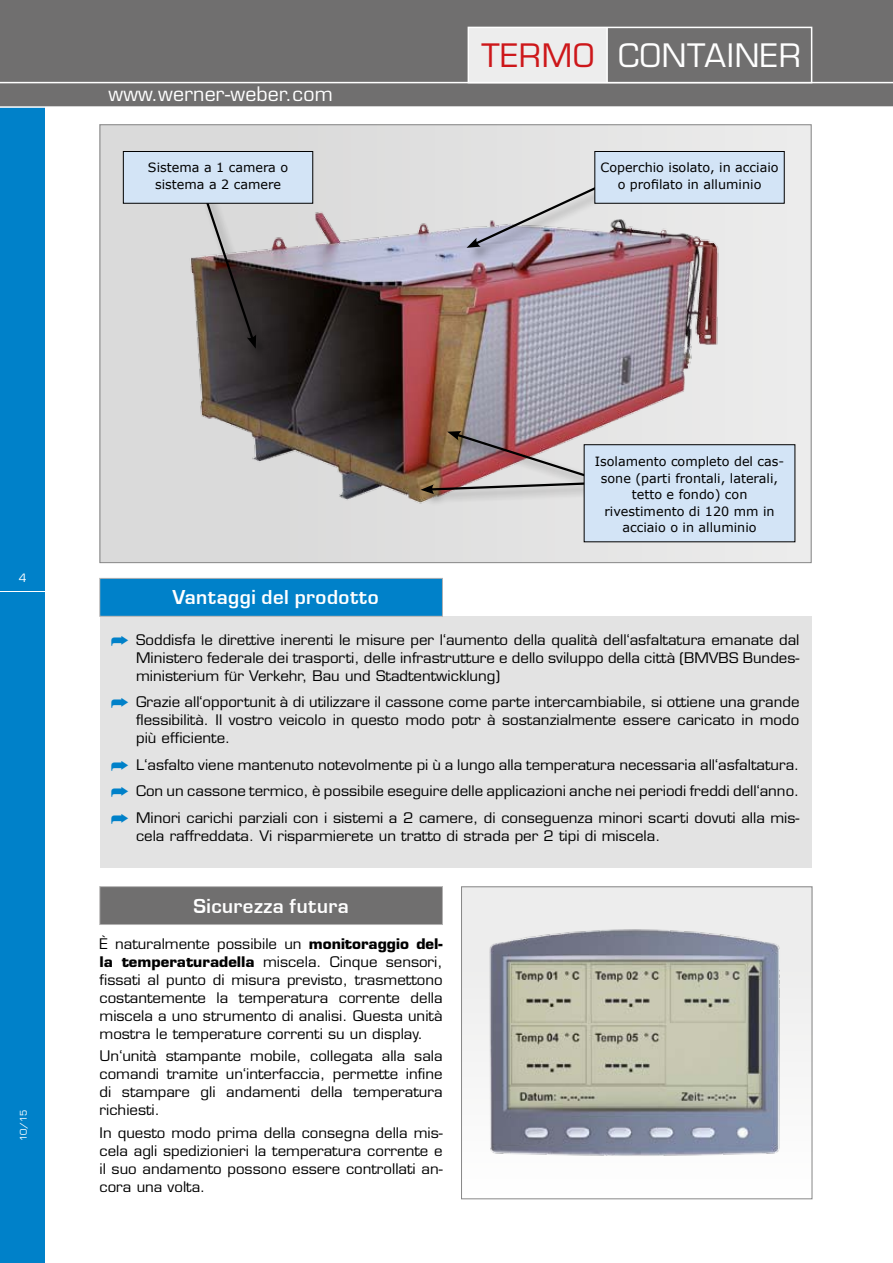
<style>
.page{position:relative;width:893px;height:1263px;background:#fff}
.page>*{position:absolute;margin:0;border:0;box-sizing:border-box;transform-origin:0 0}
.t1{font:31.5px "Eurostile LT Std";letter-spacing:.025em;color:#fff}
.t2{font:31.5px "Eurostile LT Std";color:#cd171a}
.t3{font:500 21px "Eurostile MN";letter-spacing:.025em;color:#fff}
.t4{font:19.5px "Eurostile";letter-spacing:.01em;color:#fff}
.t5{font:14.25px/18px "Eurostile";color:#000;text-align:justify;scale:1.05 1}
.t6{font:12.75px/16.5px "Verdana";color:#000;text-align:center}
.t7{font:11.25px "Eurostile";color:#fff}
.t8{font:9px "Eurostile";color:#fff}
.s1{font-weight:700}
</style>
<div class="page">
<div style="left:0;top:592px;width:45px;height:671px;background:#0081c9"></div>
<div style="left:0;top:0;width:45px;height:590px;background:#0081c9"></div>
<div style="left:0;top:0;width:893px;height:106px;background:#706f6f"></div>
<hr style="left:0;top:82px;width:893px;height:1px;background:#fff">
<hr style="left:0;top:106px;width:893px;height:2px;background:#fff">
<div style="left:469px;top:28px;width:138px;height:55px;background:#ededed"></div>
<div style="left:468px;top:27px;width:344px;height:56px;border:2px solid #fff"></div>
<hr style="left:606px;top:28px;width:2px;height:54px;background:#fff">
<div style="left:100px;top:616px;width:711px;height:252px;background:#e3e3e3"></div>
<img style="left:463px;top:888px;width:347px;height:268px">
<div style="left:461px;top:886px;width:351px;height:313px;border:1px solid #878787"></div>
<div style="left:100px;top:125px;width:711px;height:438px;background:linear-gradient(to right,#d7d7d7,#ebebeb)"></div>
<img style="left:122px;top:142px;width:685px;height:419px">
<div style="left:420px;top:480px;width:199px;height:27px;background:#000;opacity:.42"></div>
<div style="left:447px;top:429px;width:181px;height:70px;background:#000;opacity:.42"></div>
<img style="left:421px;top:431px;width:197px;height:63px">
<div style="left:584px;top:444px;width:211px;height:98px;background:#d3e4f6;border:1px solid #000"></div>
<div style="left:466px;top:177px;width:162px;height:85px;background:#000;opacity:.42"></div>
<svg style="left:466px;top:176px;width:152px;height:72px;background:#cac9ce"></svg>
<div style="left:594px;top:151px;width:191px;height:53px;background:#d3e4f6;border:1px solid #000"></div>
<div style="left:100px;top:578px;width:342px;height:38px;background:#0081c9"></div>
<div style="left:100px;top:578px;width:343px;height:38px;border:1px solid #b3b2b2"></div>
<div style="left:100px;top:887px;width:342px;height:37px;background:#706f6f"></div>
<div style="left:100px;top:886px;width:343px;height:39px;border:1px solid #b3b2b2"></div>
<div style="left:202px;top:192px;width:68px;height:170px;background:#000;opacity:.42"></div>
<svg style="left:201px;top:204px;width:55px;height:145px;background:#746f6e"></svg>
<div style="left:123px;top:151px;width:190px;height:53px;background:#d3e4f6;border:1px solid #000"></div>
<h3 class="t4" style="left:108px;top:82px;width:226px">www.werner-weber.com</h3>
<p class="t6" style="left:148px;top:159px;width:142px">Sistema a 1 camera o sistema a 2 camere</p>
<h1 class="t2" style="left:481px;top:37px;width:43px">TERMO</h1>
<h1 class="t1" style="left:618px;top:37px;width:45px">CONT</h1>
<h1 class="t1" style="left:704px;top:37px;width:98px">AINER</h1>
<p class="t6" style="left:600px;top:159px;width:180px">Coperchio isolato, in acciaio o profilato in alluminio</p>
<p class="t7" style="left:19px;top:571px;width:9px">4</p>
<p class="t8" style="left:18px;top:1141px;width:33px;rotate:-90deg">10/15</p>
<h2 class="t3" style="left:172px;top:586px;width:208px">Vantaggi del prodotto</h2>
<p class="t6" style="left:595px;top:453px;width:191px">Isolamento completo del cas&shy;sone (parti frontali, laterali, tetto e fondo) con rivestimento di 120 mm in acciaio o in alluminio</p>
<p class="t5" style="left:136px;top:630px;width:633px">Soddisfa le direttive inerenti le misure per l‘aumento della qualità dell‘asfaltatura emanate dal Ministero federale dei trasporti, delle infrastrutture e dello sviluppo della città (BMVBS Bundes&shy;ministerium für Verkehr, Bau und Stadtentwicklung)</p>
<p class="t5" style="left:136px;top:693px;width:633px">Grazie all‘opportunit à di utilizzare il cassone come parte intercambiabile, si ottiene una grande flessibilità. Il vostro veicolo in questo modo potr à sostanzialmente essere caricato in modo più efficiente.</p>
<p class="t5" style="left:136px;top:751px;width:633px;line-height:26.5px">L‘asfalto viene mantenuto notevolmente pi ù a lungo alla temperatura necessaria all‘asfaltatura.<br>Con un cassone termico, è possibile eseguire delle applicazioni anche nei periodi freddi dell‘anno.<br>Minori carichi parziali con i sistemi a 2 camere, di conseguenza minori scarti dovuti alla mis-</p>
<p class="t5" style="left:136px;top:827px;width:501px">cela raffreddata. Vi risparmierete un tratto di strada per 2 tipi di miscela.</p>
<h2 class="t3" style="left:193px;top:894px;width:157px">Sicurezza futura</h2>
<p class="t5" style="left:100px;top:935px;width:328px">È naturalmente possibile un <span class="s1">monitoraggio del&shy;la temperaturadella</span> miscela. Cinque sensori, fissati al punto di misura previsto, trasmettono costantemente la temperatura corrente della miscela a uno strumento di analisi. Questa unità mostra le temperature correnti su un display.</p>
<p class="t5" style="left:100px;top:1047px;width:328px">Un‘unità stampante mobile, collegata alla sala comandi tramite un‘interfaccia, permette infine di stampare gli andamenti della temperatura richiesti.</p>
<p class="t5" style="left:100px;top:1123px;width:328px">In questo modo prima della consegna della mis&shy;cela agli spedizionieri la temperatura corrente e il suo andamento possono essere controllati an&shy;cora una volta.</p>
</div>
